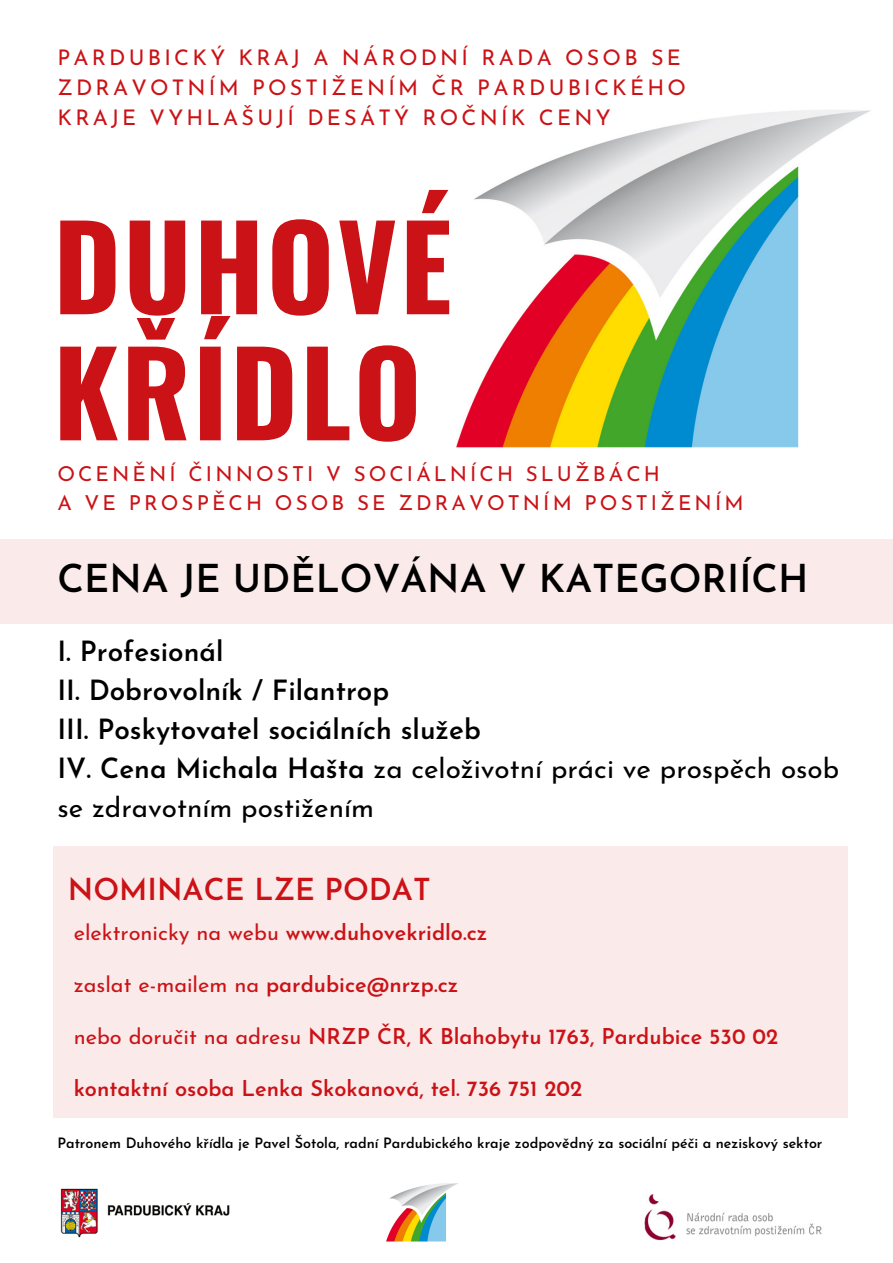
<style>
.page{position:relative;width:893px;height:1263px;background:#fff}
.page>*{position:absolute;margin:0;border:0;box-sizing:border-box;transform-origin:0 0}
.t1{font:700 115.65px/126.1px "Oswald";letter-spacing:.02em;color:#cb1216}
.t2{font:600 38.33px "Josefin Sans";color:#000}
.t3{font:600 30.22px "Josefin Sans";color:#cb1216}
.t4{font:27.83px/38.8px "Josefin Sans";color:#000}
.t5{font:600 27.83px "Josefin Sans";color:#000}
.t6{font:600 21.75px "Josefin Sans";color:#cb1216}
.t7{font:21.6px/29.8px "Josefin Sans";letter-spacing:.15em;color:#cb1216}
.t8{font:20.62px "Josefin Sans";letter-spacing:.15em;color:#cb1216}
.t9{font:600 14.25px "Josefin Sans";color:#000}
.s1{font-weight:600}
.s2{font-weight:400}
</style>
<div class="page">
<div style="left:0;top:540px;width:893px;height:84px;background:#faeaea"></div>
<img style="left:456px;top:110px;width:414px;height:338px">
<div style="left:53px;top:847px;width:795px;height:271px;background:#faeaea"></div>
<img style="left:60px;top:1188px;width:170px;height:50px">
<img style="left:386px;top:1183px;width:72px;height:59px">
<img style="left:644px;top:1194px;width:178px;height:47px">
<p class="t7" style="left:57px;top:45px;width:630px">PARDUBICKÝ KRAJ A NÁRODNÍ RADA OSOB SE<br>ZDRAVOTNÍM POSTIŽENÍM ČR PARDUBICKÉHO<br>KRAJE VYHLAŠUJÍ DESÁTÝ ROČNÍK CENY</p>
<p class="t1" style="left:53px;top:199px;width:400px">DUHOVÉ<br>KŘÍDLO</p>
<p class="t8" style="left:57px;top:465px;width:604px">OCENĚNÍ ČINNOSTI V SOCIÁLNÍCH SLUŽBÁCH</p>
<p class="t8" style="left:57px;top:494px;width:687px">A VE PROSPĚCH OSOB SE ZDRAVOTNÍM POSTIŽENÍM</p>
<p class="t2" style="left:57px;top:563px;width:752px">CENA JE UDĚLOVÁNA V KATEGORIÍCH</p>
<p class="t5" style="left:57px;top:640px;width:168px">I. Profesionál</p>
<p class="t5" style="left:57px;top:679px;width:333px">II. Dobrovolník / Filantrop</p>
<p class="t5" style="left:57px;top:718px;width:425px">III. Poskytovatel sociálních služeb</p>
<p class="t4" style="left:57px;top:751px;width:783px"><span class="s1">IV. Cena Michala Hašta</span> za celoživotní práci ve prospěch osob se zdravotním postižením</p>
<p class="t3" style="left:68px;top:877px;width:364px">NOMINACE LZE PODAT</p>
<p class="t6" style="left:74px;top:924px;width:415px"><span class="s2">elektronicky na webu</span> www.duhovekridlo.cz</p>
<p class="t6" style="left:74px;top:976px;width:386px"><span class="s2">zaslat e-mailem na</span> pardubice@nrzp.cz</p>
<p class="t6" style="left:74px;top:1027px;width:706px"><span class="s2">nebo doručit na adresu</span> NRZP ČR, K Blahobytu 1763, Pardubice 530 02</p>
<p class="t6" style="left:74px;top:1079px;width:510px">kontaktní osoba Lenka Skokanová, tel. 736 751 202</p>
<p class="t9" style="left:57px;top:1138px;width:766px">Patronem Duhového křídla je Pavel Šotola, radní Pardubického kraje zodpovědný za sociální péči a neziskový sektor</p>
</div>
